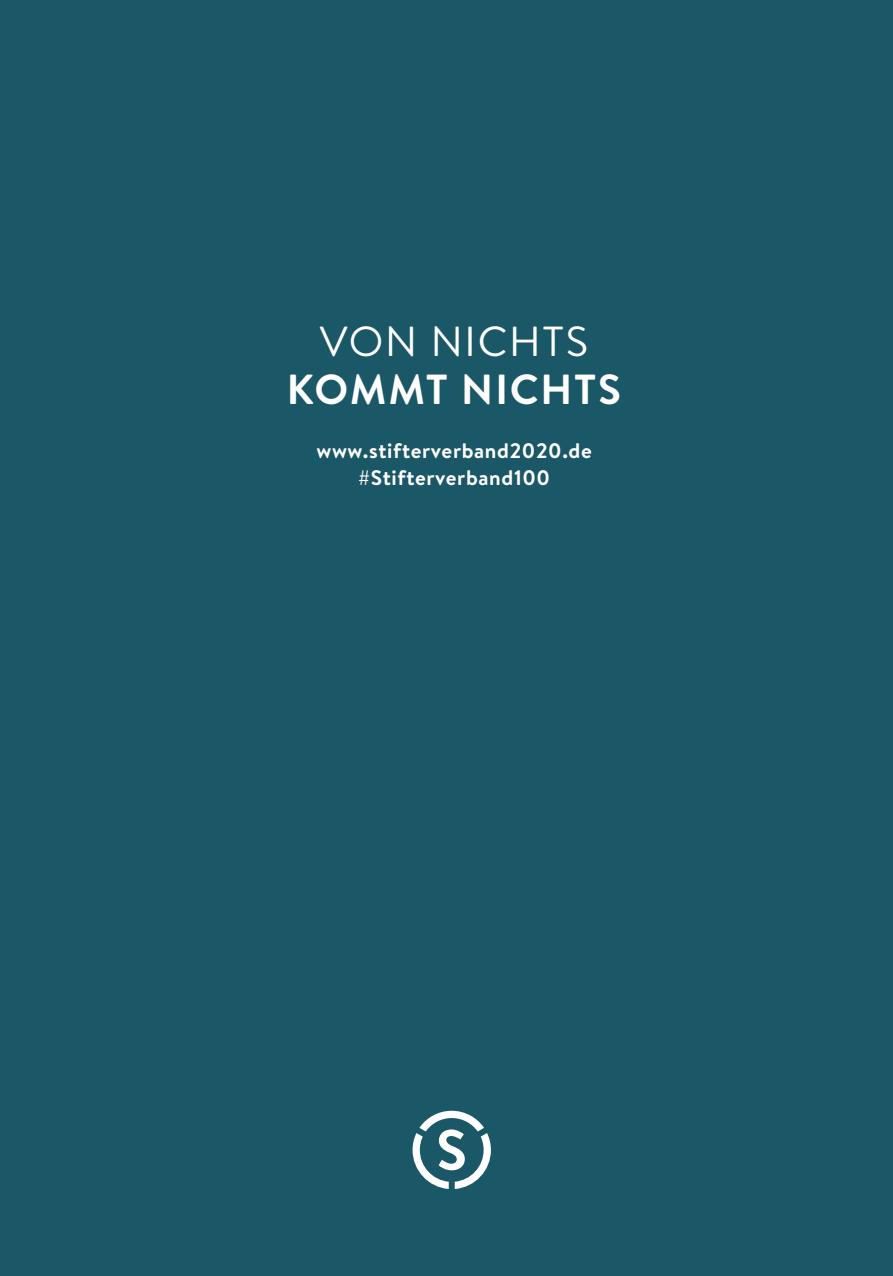
<style>
.page{position:relative;width:893px;height:1276px;background:#1a5767}
.page>*{position:absolute;margin:0;border:0;box-sizing:border-box;transform-origin:0 0}
.t1{font:700 42px "Brandon Text";letter-spacing:.045em;color:#fff}
.t2{font:42px "Brandon Text";letter-spacing:.04em;color:#fff}
.t3{font:700 21px/27px "Brandon Text";letter-spacing:.03em;color:#fff;text-align:center}
</style>
<div class="page">
<svg style="left:413px;top:1110px;width:78px;height:79px"></svg>
<h1 class="t2" style="left:320px;top:313px;width:270px">VON NICHTS</h1>
<h1 class="t1" style="left:287px;top:360px;width:336px">KOMMT NICHTS</h1>
<p class="t3" style="left:316px;top:437px;width:277px">www.stifterverband2020.de #Stifterverband100</p>
</div>
